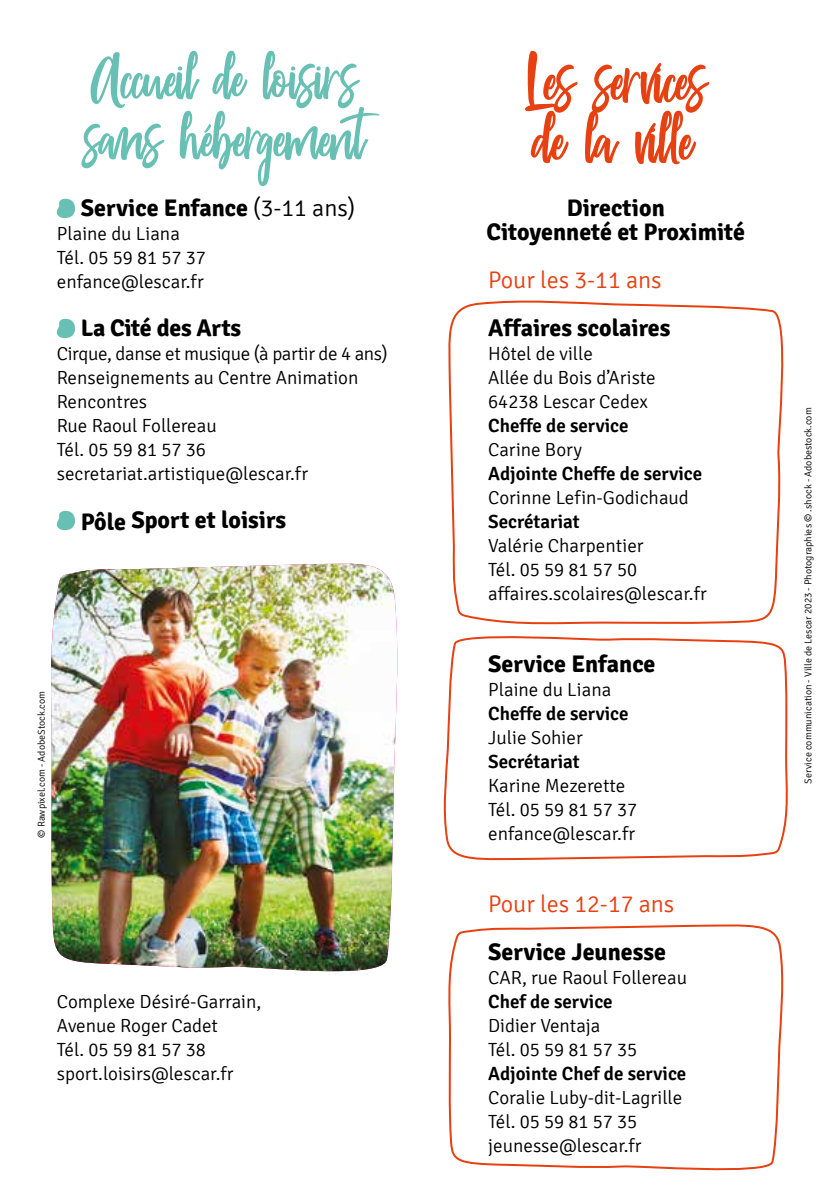
<style>
.page{position:relative;width:840px;height:1191px;background:#fff}
.page>*{position:absolute;margin:0;border:0;box-sizing:border-box;transform-origin:0 0}
.t1{font:56px/60px "Passengers Script";letter-spacing:-.02em;color:#e74011}
.t2{font:52px/60px "Passengers Script";letter-spacing:-.02em;color:#68c0b4}
.t3{font:700 24px/24px "Signika";color:#000;text-align:center}
.t4{font:300 24px "Signika";color:#e74011}
.t5{font:300 19px/24px "Signika";color:#000}
.t6{font:600 19px "Signika";color:#000}
.t7{font:300 10px "Signika";color:#000}
.s1{font-weight:300}
</style>
<div class="page">
<img style="left:51px;top:563px;width:347px;height:409px">
<svg style="left:56px;top:198px;width:19px;height:20px"></svg>
<svg style="left:56px;top:318px;width:19px;height:20px"></svg>
<svg style="left:56px;top:510px;width:19px;height:20px"></svg>
<svg style="left:448px;top:300px;width:336px;height:325px"></svg>
<svg style="left:443px;top:636px;width:345px;height:225px"></svg>
<svg style="left:448px;top:924px;width:336px;height:247px"></svg>
<h2 class="t2" style="left:84px;top:46px;width:314px">Accueil de loisirs sans hébergement</h2>
<p class="t3" style="left:81px;top:196px;width:276px">Service Enfance <span class="s1">(3-11 ans)</span></p>
<p class="t5" style="left:57px;top:222px;width:150px">Plaine du Liana<br>Tél. 05 59 81 57 37 enfance@lescar.fr</p>
<p class="t3" style="left:81px;top:316px;width:162px">La Cité des Arts</p>
<p class="t5" style="left:57px;top:342px;width:332px">Cirque, danse et musique (à partir de 4 ans)<br>Renseignements au Centre Animation<br>Rencontres<br>Rue Raoul Follereau<br>Tél. 05 59 81 57 36 secretariat.artistique@lescar.fr</p>
<p class="t3" style="left:81px;top:508px;width:207px">Pôle Sport et loisirs</p>
<p class="t7" style="left:36px;top:837px;width:148px;rotate:-90deg">© Rawpixel.com - AdobeStock.com</p>
<p class="t5" style="left:57px;top:990px;width:206px">Complexe Désiré-Garrain,<br>Avenue Roger Cadet<br>Tél. 05 59 81 57 38 sport.loisirs@lescar.fr</p>
<h1 class="t1" style="left:524px;top:48px;width:183px">Les services de la ville</h1>
<p class="t3" style="left:486px;top:196px;width:260px">Direction<br>Citoyenneté et Proximité</p>
<p class="t4" style="left:488px;top:267px;width:175px">Pour les 3-11 ans</p>
<p class="t3" style="left:488px;top:316px;width:184px">Affaires scolaires</p>
<p class="t5" style="left:488px;top:342px;width:169px">Hôtel de ville<br>Allée du Bois d’Ariste<br>64238 Lescar Cedex</p>
<p class="t6" style="left:488px;top:414px;width:142px">Cheffe de service</p>
<p class="t5" style="left:488px;top:438px;width:95px">Carine Bory</p>
<p class="t6" style="left:488px;top:462px;width:215px">Adjointe Cheffe de service</p>
<p class="t5" style="left:488px;top:486px;width:202px">Corinne Lefin-Godichaud</p>
<p class="t6" style="left:488px;top:510px;width:93px">Secrétariat</p>
<p class="t5" style="left:488px;top:534px;width:220px">Valérie Charpentier<br>Tél. 05 59 81 57 50 affaires.scolaires@lescar.fr</p>
<p class="t3" style="left:488px;top:652px;width:169px">Service Enfance</p>
<p class="t5" style="left:488px;top:678px;width:124px">Plaine du Liana</p>
<p class="t6" style="left:488px;top:702px;width:142px">Cheffe de service</p>
<p class="t5" style="left:488px;top:726px;width:96px">Julie Sohier</p>
<p class="t6" style="left:488px;top:750px;width:93px">Secrétariat</p>
<p class="t5" style="left:488px;top:774px;width:150px">Karine Mezerette<br>Tél. 05 59 81 57 37 enfance@lescar.fr</p>
<p class="t4" style="left:488px;top:891px;width:188px">Pour les 12-17 ans</p>
<p class="t3" style="left:488px;top:940px;width:179px">Service Jeunesse</p>
<p class="t5" style="left:488px;top:966px;width:200px">CAR, rue Raoul Follereau</p>
<p class="t6" style="left:488px;top:990px;width:126px">Chef de service</p>
<p class="t5" style="left:488px;top:1014px;width:150px">Didier Ventaja<br>Tél. 05 59 81 57 35</p>
<p class="t6" style="left:488px;top:1062px;width:199px">Adjointe Chef de service</p>
<p class="t5" style="left:488px;top:1086px;width:195px">Coralie Luby-dit-Lagrille<br>Tél. 05 59 81 57 35 jeunesse@lescar.fr</p>
<p class="t7" style="left:802px;top:783px;width:377px;rotate:-90deg">Service communication - Ville de Lescar 2023 - Photographies © .shock - Adobestock.com</p>
</div>
